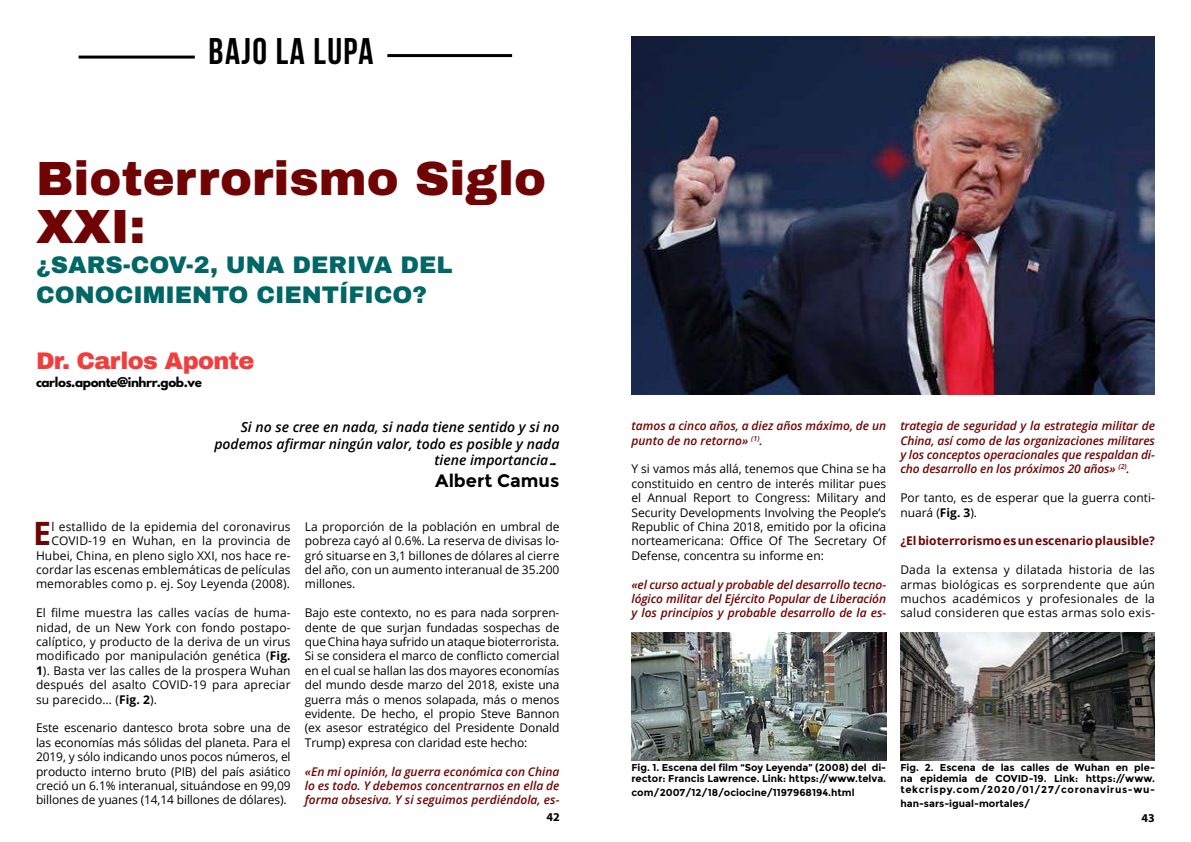
<style>
.page{position:relative;width:1191px;height:842px;background:#fff}
.page>*{position:absolute;margin:0;border:0;box-sizing:border-box;transform-origin:0 0}
.t1{font:900 48px/48px "Archivo";color:#700404}
.t2{font:700 36.9px "Bebas Neue";letter-spacing:.04em;color:#000}
.t3{font:700 32.2px "Open Sans";color:#700404}
.t4{font:900 24px/30px "Archivo";color:#066}
.t5{font:900 24px "Archivo";letter-spacing:-.03em;color:#f23d3d}
.t6{font:700 18px "Montserrat";color:#000}
.t7{font:italic 600 14px/16.8px "Open Sans";color:#000;text-align:right}
.t8{font:12px/14.4px "Open Sans";letter-spacing:.01em;color:#000;text-align:justify}
.t9{font:italic 600 12px/14.4px "Open Sans";letter-spacing:-.01em;color:#700404;text-align:justify}
.t10{font:700 12px "Open Sans";color:#700404}
.t11{font:700 12px "League Spartan";letter-spacing:-.03em;color:#000}
.t12{font:700 12px "Myriad Pro";color:#000}
.t13{font:700 10px/11px "Montserrat";color:#000}
.s1{font-weight:700}
</style>
<div class="page">
<img style="left:631px;top:36px;width:524px;height:358px">
<hr style="left:387px;top:54px;width:125px;height:3px;background:#000">
<hr style="left:79px;top:56px;width:116px;height:3px;background:#000">
<img style="left:631px;top:633px;width:255px;height:128px">
<img style="left:900px;top:633px;width:255px;height:128px">
<h2 class="t2" style="left:209px;top:29px;width:166px">BAJO LA LUPA</h2>
<h1 class="t1" style="left:36px;top:155px;width:511px">Bioterrorismo Siglo<br>XXI:</h1>
<h3 class="t4" style="left:36px;top:250px;width:418px">¿SARS-COV-2, UNA DERIVA DEL<br>CONOCIMIENTO CIENTÍFICO?</h3>
<h3 class="t5" style="left:36px;top:348px;width:220px">Dr. Carlos Aponte</h3>
<p class="t11" style="left:36px;top:377px;width:167px">carlos.aponte@inhrr.gob.ve</p>
<p class="t7" style="left:214px;top:420px;width:346px">Si no se cree en nada, si nada tiene sentido y si no podemos afirmar ningún valor, todo es posible y nada tiene importancia…</p>
<h3 class="t6" style="left:435px;top:470px;width:126px">Albert Camus</h3>
<p class="t8" style="left:36px;top:520px;width:256px;text-align:right">l estallido de la epidemia del coronavirus COVID-19 en Wuhan, en la provincia de Hubei, China, en pleno siglo XXI, nos hace re&shy;cordar las escenas emblemáticas de películas memorables como p. ej. Soy Leyenda (2008).</p>
<p class="t8" style="left:36px;top:605px;width:256px">El filme muestra las calles vacías de huma&shy;nidad, de un New York con fondo postapo&shy;calíptico, y producto de la deriva de un virus modificado por manipulación genética (<span class="s1">Fig.<br>1</span>). Basta ver las calles de la prospera Wuhan después del asalto COVID-19 para apreciar su parecido… (<span class="s1">Fig. 2</span>).</p>
<p class="t8" style="left:36px;top:720px;width:256px">Este escenario dantesco brota sobre una de las economías más sólidas del planeta. Para el 2019, y sólo indicando unos pocos números, el producto interno bruto (PIB) del país asiático creció un 6.1% interanual, situándose en 99,09 billones de yuanes (14,14 billones de dólares).</p>
<h3 class="t3" style="left:33px;top:520px;width:20px">E</h3>
<p class="t8" style="left:305px;top:520px;width:256px">La proporción de la población en umbral de pobreza cayó al 0.6%. La reserva de divisas lo&shy;gró situarse en 3,1 billones de dólares al cierre del año, con un aumento interanual de 35.200 millones.</p>
<p class="t8" style="left:305px;top:605px;width:256px">Bajo este contexto, no es para nada sorpren&shy;dente de que surjan fundadas sospechas de que China haya sufrido un ataque bioterrorista.<br>Si se considera el marco de conflicto comercial en el cual se hallan las dos mayores economías del mundo desde marzo del 2018, existe una guerra más o menos solapada, más o menos evidente. De hecho, el propio Steve Bannon (ex asesor estratégico del Presidente Donald Trump) expresa con claridad este hecho:</p>
<p class="t9" style="left:305px;top:765px;width:256px">«En mi opinión, la guerra económica con China lo es todo. Y debemos concentrarnos en ella de forma obsesiva. Y si seguimos perdiéndola, es-</p>
<p class="t9" style="left:631px;top:420px;width:256px">tamos a cinco años, a diez años máximo, de un punto de no retorno» <sup>(1)</sup>.</p>
<p class="t8" style="left:631px;top:461px;width:256px">Y si vamos más allá, tenemos que China se ha constituido en centro de interés militar pues el Annual Report to Congress: Military and Security Developments Involving the People’s Republic of China 2018, emitido por la oficina norteamericana: Office Of The Secretary Of Defense, concentra su informe en:</p>
<p class="t9" style="left:631px;top:578px;width:256px">«el curso actual y probable del desarrollo tecno&shy;lógico militar del Ejército Popular de Liberación y los principios y probable desarrollo de la es-</p>
<p class="t9" style="left:900px;top:420px;width:256px">trategia de seguridad y la estrategia militar de China, así como de las organizaciones militares y los conceptos operacionales que respaldan di&shy;cho desarrollo en los próximos 20 años» <sup>(2)</sup>.</p>
<p class="t8" style="left:900px;top:490px;width:256px">Por tanto, es de esperar que la guerra conti&shy;nuará (<span class="s1">Fig. 3</span>).</p>
<p class="t10" style="left:900px;top:536px;width:256px">¿El bioterrorismo es un escenario plausible?</p>
<p class="t8" style="left:900px;top:562px;width:256px">Dada la extensa y dilatada historia de las armas biológicas es sorprendente que aún muchos académicos y profesionales de la salud consideren que estas armas solo exis-</p>
<p class="t13" style="left:631px;top:762px;width:256px">Fig. 1. Escena del film “Soy Leyenda” (2008) del di&shy;rector: Francis Lawrence. Link: https://www.telva.</p>
<p class="t13" style="left:631px;top:787px;width:225px">com/2007/12/18/ociocine/1197968194.html</p>
<p class="t13" style="left:900px;top:761px;width:256px;text-align:justify">Fig. 2. Escena de las calles de Wuhan en ple&shy;na epidemia de COVID-19. Link: https://www. tekcrispy.com/2020/01/27/coronavirus-wu-</p>
<p class="t13" style="left:900px;top:798px;width:131px">han-sars-igual-mortales/</p>
<p class="t12" style="left:546px;top:810px;width:15px">42</p>
<p class="t12" style="left:1141px;top:811px;width:15px">43</p>
</div>
